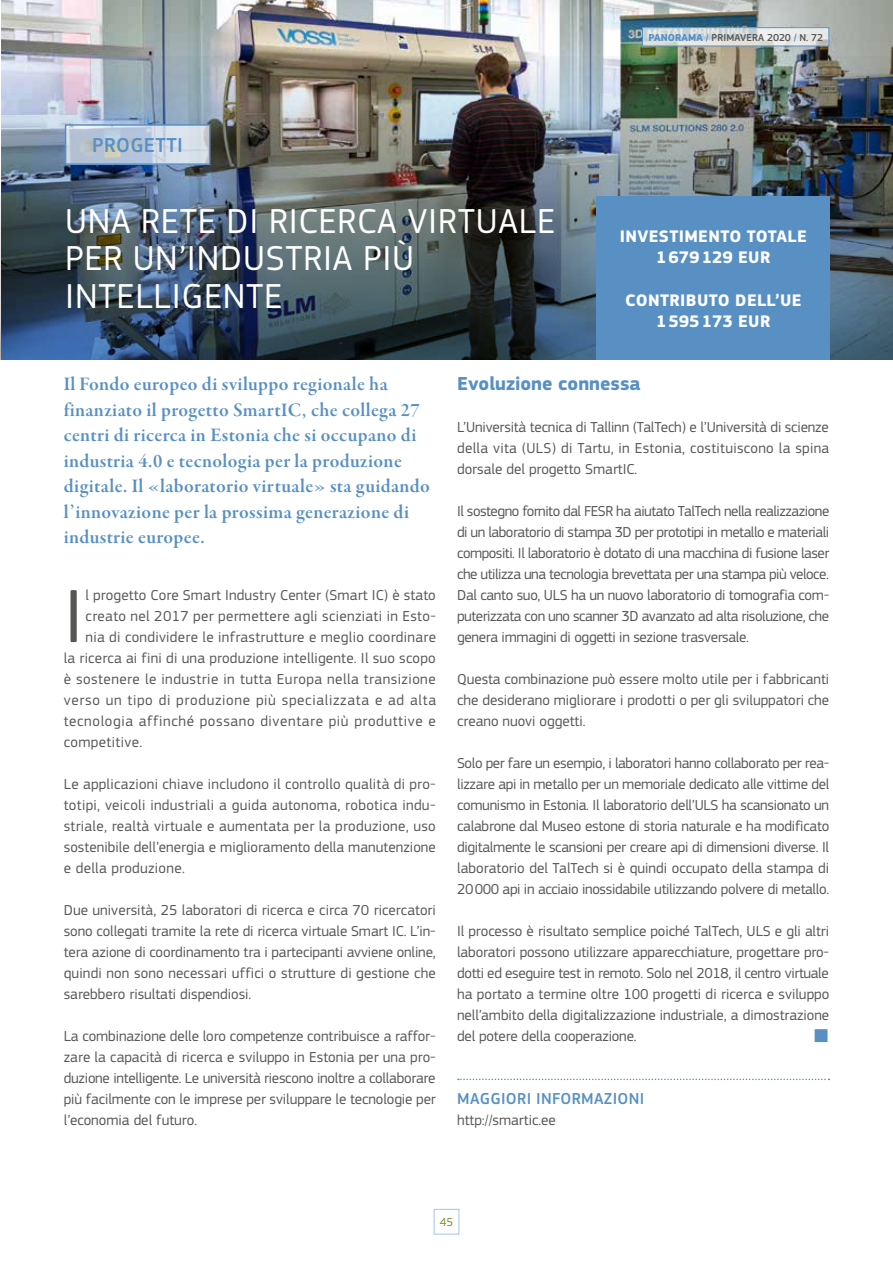
<style>
.page{position:relative;width:893px;height:1263px;background:#fff}
.page>*{position:absolute;margin:0;border:0;box-sizing:border-box;transform-origin:0 0}
.t1{font:78.3px "EC Square Sans Pro";color:#575756}
.t2{font:36px/37.5px "EC Square Sans Pro";letter-spacing:.02em;color:#fff}
.t3{font:500 21px "EC Square Sans Pro";letter-spacing:.02em;color:#5890c4}
.t4{font:19.5px/25.5px "Garamond Premr Pro Smbd Subh";letter-spacing:.02em;color:#5890c4}
.t5{font:700 19.5px "EC Square Sans Pro";color:#5890c4}
.t6{font:700 17.4px/21.5px "EC Square Sans Pro";letter-spacing:.02em;color:#fff;text-align:center}
.t7{font:500 16.5px "EC Square Sans Pro";letter-spacing:.02em;color:#5890c4}
.t8{font:15px/21px "EC Square Sans Pro";letter-spacing:.01em;color:#575756;text-align:justify}
.t9{font:15px "EC Square Sans Pro";letter-spacing:.045em;color:#575756}
.t10{font:15px "EC Square Sans Pro";letter-spacing:.03em;color:#575756}
.t11{font:12px "EC Square Sans Pro";color:#7e8d27}
.t12{font:500 10.5px "EC Square Sans Pro";letter-spacing:.01em;color:#575756}
.s1{font-weight:700;color:#5890c4}
.s2{color:#5890c4}
</style>
<div class="page">
<div style="left:434px;top:1209px;width:25px;height:25px;border:1px solid #a4c4e8"></div>
<img style="left:1px;top:0;width:892px;height:57px">
<img style="left:0;top:57px;width:893px;height:303px">
<div style="left:596px;top:197px;width:234px;height:163px;background:#5890c4"></div>
<svg style="left:68px;top:127px;width:139px;height:35px;background:#c4cfdc"></svg>
<div style="left:65px;top:124px;width:145px;height:41px;border:2px solid #5890c4"></div>
<svg style="left:458px;top:1078px;width:371px;height:2px"></svg>
<svg style="left:644px;top:29px;width:183px;height:15px;background:#dadfdf"></svg>
<div style="left:642px;top:27px;width:187px;height:19px;border:1px solid #5890c4"></div>
<img style="left:0;top:0;width:1px;height:359px">
<hr style="left:0;top:75px;width:1px;height:284px;background:#6859a2">
<h3 class="t3" style="left:92px;top:133px;width:92px">PROGETTI</h3>
<h2 class="t2" style="left:65px;top:202px;width:491px">UNA RETE DI RICERCA VIRTUALE<br>PER UN’INDUSTRIA PIÙ<br>INTELLIGENTE</h2>
<p class="t12" style="left:648px;top:31px;width:176px"><span class="s1">PANORAMA</span> <span class="s2">/</span> PRIMAVERA 2020 <span class="s2">/</span> N. 72</p>
<p class="t6" style="left:620px;top:226px;width:188px">INVESTIMENTO TOTALE<br>1679129 EUR</p>
<p class="t6" style="left:625px;top:290px;width:178px">CONTRIBUTO DELL’UE<br>1595173 EUR</p>
<p class="t4" style="left:64px;top:372px;width:368px">Il Fondo europeo di sviluppo regionale ha finanziato il progetto SmartIC, che collega 27 centri di ricerca in Estonia che si occupano di industria 4.0 e tecnologia per la produzione digitale. Il «laboratorio virtuale» sta guidando l’innovazione per la prossima generazione di industrie europee.</p>
<h1 class="t1" style="left:64px;top:571px;width:21px">I</h1>
<p class="t8" style="left:86px;top:585px;width:352px">l progetto Core Smart Industry Center (Smart IC) è stato</p>
<p class="t8" style="left:86px;top:606px;width:352px">creato nel 2017 per permettere agli scienziati in Esto-</p>
<p class="t8" style="left:86px;top:627px;width:352px">nia di condividere le infrastrutture e meglio coordinare</p>
<p class="t8" style="left:64px;top:648px;width:373px">la ricerca ai fini di una produzione intelligente. Il suo scopo</p>
<p class="t10" style="left:64px;top:670px;width:373px">è sostenere le industrie in tutta Europa nella transizione</p>
<p class="t9" style="left:64px;top:691px;width:374px">verso un tipo di produzione più specializzata e ad alta</p>
<p class="t9" style="left:64px;top:712px;width:373px">tecnologia affinché possano diventare più produttive e</p>
<p class="t8" style="left:64px;top:732px;width:80px">competitive.</p>
<p class="t8" style="left:64px;top:774px;width:374px">Le applicazioni chiave includono il controllo qualità di pro&shy;totipi, veicoli industriali a guida autonoma, robotica indu&shy;striale, realtà virtuale e aumentata per la produzione, uso sostenibile dell’energia e miglioramento della manutenzione e della produzione.</p>
<p class="t8" style="left:64px;top:900px;width:374px">Due università, 25 laboratori di ricerca e circa 70 ricercatori sono collegati tramite la rete di ricerca virtuale Smart IC. L’in&shy;tera azione di coordinamento tra i partecipanti avviene online, quindi non sono necessari uffici o strutture di gestione che sarebbero risultati dispendiosi.</p>
<p class="t8" style="left:64px;top:1026px;width:374px">La combinazione delle loro competenze contribuisce a raffor&shy;zare la capacità di ricerca e sviluppo in Estonia per una pro&shy;duzione intelligente. Le università riescono inoltre a collaborare più facilmente con le imprese per sviluppare le tecnologie per l’economia del futuro.</p>
<h3 class="t5" style="left:457px;top:372px;width:185px">Evoluzione connessa</h3>
<p class="t8" style="left:457px;top:417px;width:374px">L’Università tecnica di Tallinn (TalTech) e l’Università di scienze della vita (ULS) di Tartu, in Estonia, costituiscono la spina dorsale del progetto SmartIC.</p>
<p class="t8" style="left:457px;top:501px;width:374px">Il sostegno fornito dal FESR ha aiutato TalTech nella realizzazione di un laboratorio di stampa 3D per prototipi in metallo e materiali compositi. Il laboratorio è dotato di una macchina di fusione laser che utilizza una tecnologia brevettata per una stampa più veloce.<br>Dal canto suo, ULS ha un nuovo laboratorio di tomografia com&shy;puterizzata con uno scanner 3D avanzato ad alta risoluzione, che genera immagini di oggetti in sezione trasversale.</p>
<p class="t8" style="left:457px;top:669px;width:374px">Questa combinazione può essere molto utile per i fabbricanti che desiderano migliorare i prodotti o per gli sviluppatori che creano nuovi oggetti.</p>
<p class="t8" style="left:457px;top:753px;width:374px">Solo per fare un esempio, i laboratori hanno collaborato per rea&shy;lizzare api in metallo per un memoriale dedicato alle vittime del comunismo in Estonia. Il laboratorio dell’ULS ha scansionato un calabrone dal Museo estone di storia naturale e ha modificato digitalmente le scansioni per creare api di dimensioni diverse. Il laboratorio del TalTech si è quindi occupato della stampa di 20000 api in acciaio inossidabile utilizzando polvere di metallo.</p>
<p class="t8" style="left:457px;top:921px;width:374px">Il processo è risultato semplice poiché TalTech, ULS e gli altri laboratori possono utilizzare apparecchiature, progettare pro&shy;dotti ed eseguire test in remoto. Solo nel 2018, il centro virtuale ha portato a termine oltre 100 progetti di ricerca e sviluppo nell’ambito della digitalizzazione industriale, a dimostrazione del potere della cooperazione.</p>
<p class="t7" style="left:457px;top:1089px;width:189px">MAGGIORI INFORMAZIONI</p>
<p class="t8" style="left:457px;top:1110px;width:100px">http://smartic.ee</p>
<p class="t11" style="left:440px;top:1215px;width:15px">45</p>
</div>
